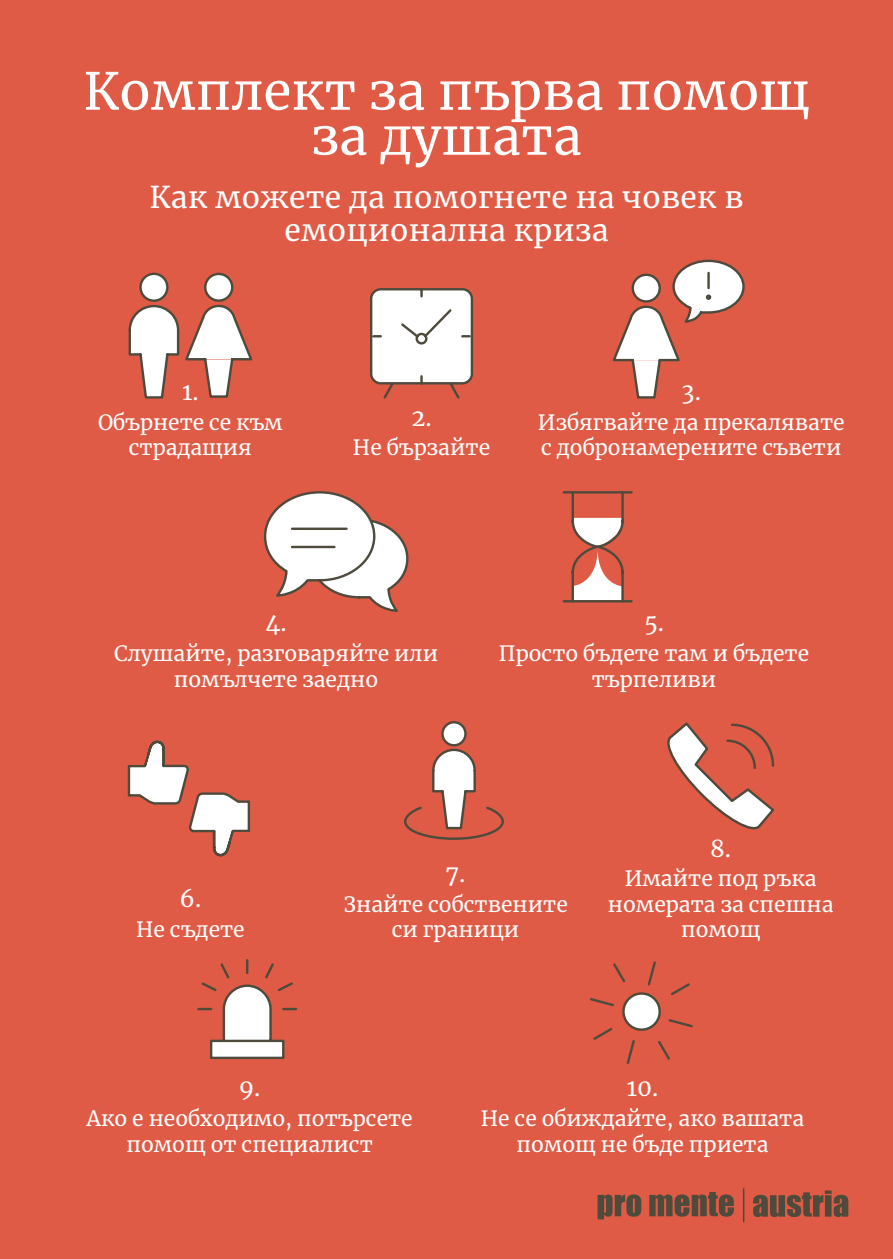
<style>
.page{position:relative;width:893px;height:1259px;background:#df5b46}
.page>*{position:absolute;margin:0;border:0;box-sizing:border-box;transform-origin:0 0}
.t1{font:51px/45px "Merriweather";letter-spacing:.005em;color:#fff;text-align:center}
.t2{font:30px/33px "Merriweather";letter-spacing:.01em;color:#fff;text-align:center}
.t3{font:23.4px "Merriweather";color:#fff}
.t4{font:21px/25.5px "Merriweather";color:#fff;text-align:center}
</style>
<div class="page">
<svg style="left:370px;top:288px;width:104px;height:111px;background:#e6d4d0"></svg>
<svg style="left:128px;top:272px;width:125px;height:127px"></svg>
<svg style="left:612px;top:259px;width:133px;height:140px"></svg>
<svg style="left:263px;top:491px;width:146px;height:121px"></svg>
<svg style="left:562px;top:491px;width:71px;height:112px"></svg>
<svg style="left:127px;top:740px;width:123px;height:117px"></svg>
<svg style="left:404px;top:721px;width:100px;height:119px"></svg>
<svg style="left:667px;top:722px;width:108px;height:108px"></svg>
<svg style="left:197px;top:959px;width:100px;height:101px"></svg>
<svg style="left:590px;top:961px;width:103px;height:103px"></svg>
<svg style="left:598px;top:1192px;width:136px;height:27px"></svg>
<hr style="left:743px;top:1188px;width:1px;height:33px;background:#4e4a3c">
<svg style="left:753px;top:1190px;width:95px;height:27px"></svg>
<p class="t1" style="left:83px;top:67px;width:728px">Комплект за първа помощ за душата</p>
<p class="t2" style="left:149px;top:180px;width:595px">Как можете да помогнете на човек в емоционална криза</p>
<p class="t3" style="left:182px;top:375px;width:18px">1.</p>
<p class="t4" style="left:98px;top:409px;width:186px">Обърнете се към страдащия</p>
<p class="t3" style="left:411px;top:401px;width:22px">2.</p>
<p class="t4" style="left:353px;top:434px;width:139px">Не бързайте</p>
<p class="t3" style="left:682px;top:375px;width:21px">3.</p>
<p class="t4" style="left:538px;top:409px;width:308px;text-align:left">Избягвайте да прекалявате с добронамерените съвети</p>
<p class="t3" style="left:265px;top:607px;width:23px">4.</p>
<p class="t4" style="left:114px;top:640px;width:326px">Слушайте, разговаряйте или помълчете заедно</p>
<p class="t3" style="left:644px;top:607px;width:22px">5.</p>
<p class="t4" style="left:499px;top:640px;width:312px">Просто бъдете там и бъдете търпеливи</p>
<p class="t3" style="left:180px;top:882px;width:23px">6.</p>
<p class="t4" style="left:136px;top:916px;width:110px">Не съдете</p>
<p class="t3" style="left:446px;top:857px;width:21px">7.</p>
<p class="t4" style="left:343px;top:891px;width:226px">Знайте собствените си граници</p>
<p class="t3" style="left:710px;top:832px;width:22px">8.</p>
<p class="t4" style="left:608px;top:865px;width:227px">Имайте под ръка номерата за спешна помощ</p>
<p class="t3" style="left:239px;top:1071px;width:23px">9.</p>
<p class="t4" style="left:87px;top:1105px;width:328px">Ако е необходимо, потърсете помощ от специалист</p>
<p class="t3" style="left:627px;top:1071px;width:33px">10.</p>
<p class="t4" style="left:481px;top:1105px;width:325px">Не се обиждайте, ако вашата помощ не бъде приета</p>
</div>
